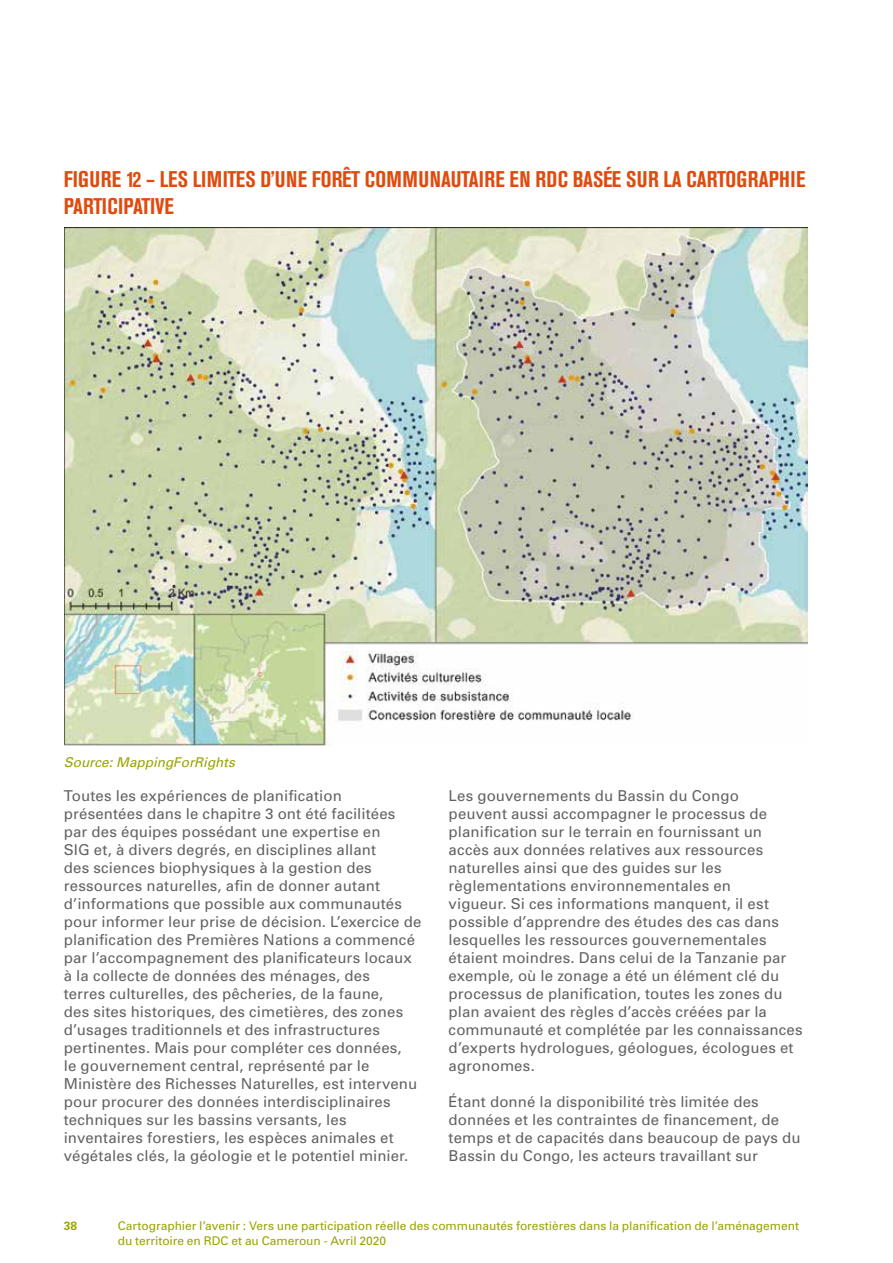
<style>
.page{position:relative;width:893px;height:1263px;background:#fff}
.page>*{position:absolute;margin:0;border:0;box-sizing:border-box;transform-origin:0 0}
.t1{font:700 condensed 22.5px/27px "Akzidenz Grotesk BE";color:#e04b0d}
.t2{font:15px/18px "Univers";letter-spacing:.01em;color:#646363}
.t3{font:italic 13.5px "Univers";color:#9aa400}
.t4{font:12px/15px "Univers";letter-spacing:-.005em;color:#9aa400}
.t5{font:700 12px "Univers";color:#9aa400}
</style>
<div class="page">
<img style="left:64px;top:227px;width:744px;height:518px">
<h1 class="t1" style="left:64px;top:166px;width:743px">FIGURE 12 – LES LIMITES D’UNE FORÊT COMMUNAUTAIRE EN RDC BASÉE SUR LA CARTOGRAPHIE<br>PARTICIPATIVE</h1>
<p class="t3" style="left:64px;top:754px;width:173px">Source: MappingForRights</p>
<p class="t2" style="left:64px;top:787px;width:359px">Toutes les expériences de planification présentées dans le chapitre 3 ont été facilitées par des équipes possédant une expertise en<br>SIG et, à divers degrés, en disciplines allant<br>des sciences biophysiques à la gestion des ressources naturelles, afin de donner autant d’informations que possible aux communautés pour informer leur prise de décision. L’exercice de planification des Premières Nations a commencé par l’accompagnement des planificateurs locaux à la collecte de données des ménages, des<br>terres culturelles, des pêcheries, de la faune,<br>des sites historiques, des cimetières, des zones d’usages traditionnels et des infrastructures pertinentes. Mais pour compléter ces données,<br>le gouvernement central, représenté par le Ministère des Richesses Naturelles, est intervenu pour procurer des données interdisciplinaires techniques sur les bassins versants, les inventaires forestiers, les espèces animales et végétales clés, la géologie et le potentiel minier.</p>
<p class="t2" style="left:449px;top:787px;width:356px">Les gouvernements du Bassin du Congo<br>peuvent aussi accompagner le processus de planification sur le terrain en fournissant un accès aux données relatives aux ressources naturelles ainsi que des guides sur les règlementations environnementales en<br>vigueur. Si ces informations manquent, il est possible d’apprendre des études des cas dans lesquelles les ressources gouvernementales étaient moindres. Dans celui de la Tanzanie par exemple, où le zonage a été un élément clé du processus de planification, toutes les zones du plan avaient des règles d’accès créées par la communauté et complétée par les connaissances d’experts hydrologues, géologues, écologues et agronomes.</p>
<p class="t2" style="left:449px;top:1093px;width:353px">Étant donné la disponibilité très limitée des données et les contraintes de financement, de temps et de capacités dans beaucoup de pays du Bassin du Congo, les acteurs travaillant sur</p>
<p class="t5" style="left:64px;top:1218px;width:15px">38</p>
<p class="t4" style="left:118px;top:1218px;width:683px">Cartographier l’avenir : Vers une participation réelle des communautés forestières dans la planification de l’aménagement du territoire en RDC et au Cameroun - Avril 2020</p>
</div>
